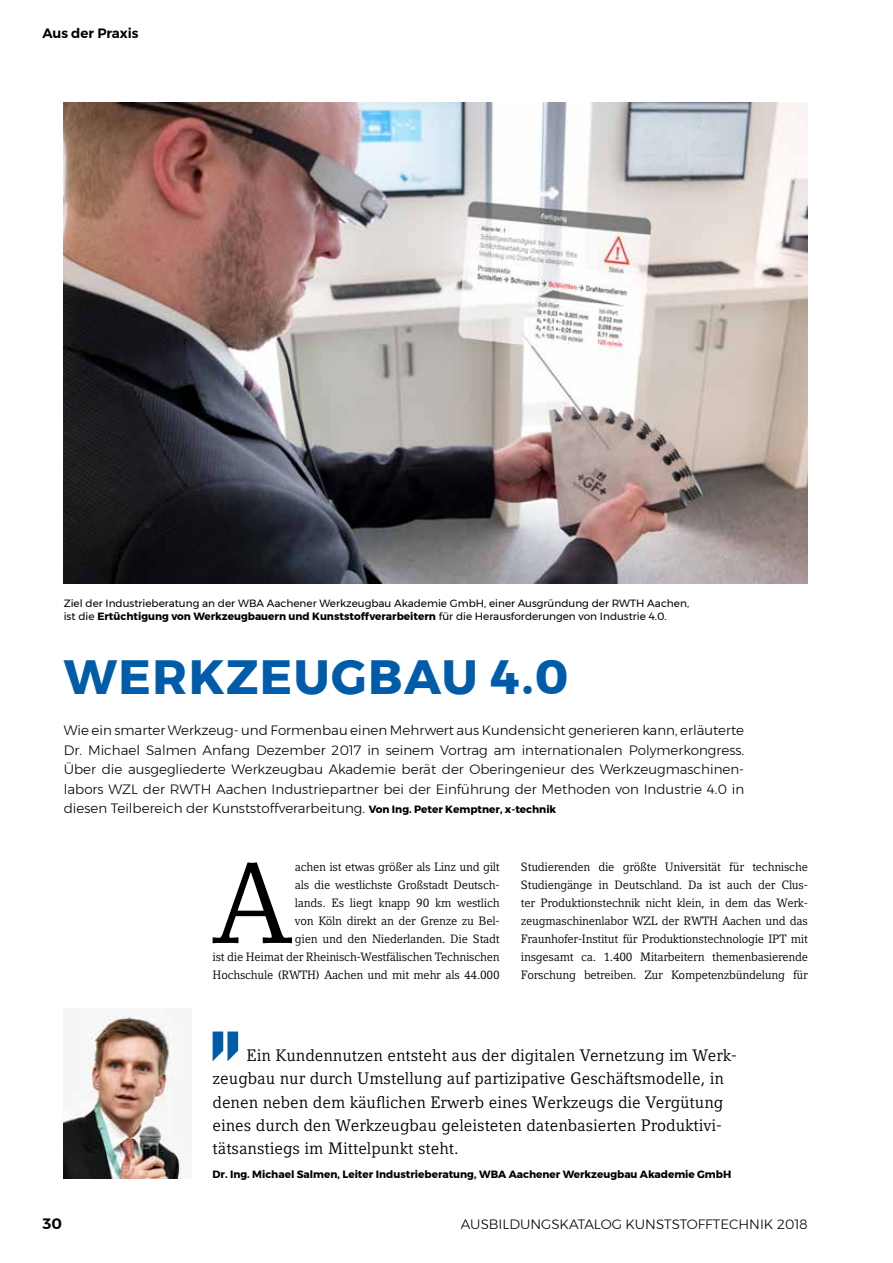
<style>
.page{position:relative;width:893px;height:1263px;background:#fff}
.page>*{position:absolute;margin:0;border:0;box-sizing:border-box;transform-origin:0 0}
.t1{font:114.45px "Compatil Letter LT Pro";color:#000}
.t2{font:700 48px "Montserrat";letter-spacing:.03em;color:#005ca9}
.t3{font:16.5px/23.1px "Compatil Letter LT Pro";color:#000}
.t4{font:600 15px "Montserrat";color:#000}
.t5{font:300 13.5px/19.6px "Montserrat";color:#000;text-align:justify}
.t6{font:600 13.5px "Montserrat";color:#000}
.t7{font:12px/18px "Compatil Letter LT Pro";letter-spacing:-.02em;color:#000;text-align:right}
.t8{font:10.5px/12.6px "Montserrat";color:#000}
.t9{font:700 10.5px "Montserrat";color:#000}
.s1{font-weight:700}
.s2{font-weight:700;font-size:10.5px}
</style>
<div class="page">
<svg style="left:213px;top:1031px;width:25px;height:30px"></svg>
<img style="left:64px;top:1008px;width:120px;height:170px">
<img style="left:64px;top:102px;width:744px;height:481px">
<p class="t6" style="left:43px;top:23px;width:98px">Aus der Praxis</p>
<p class="t8" style="left:64px;top:597px;width:627px">Ziel der Industrieberatung an der WBA Aachener Werkzeugbau Akademie GmbH, einer Ausgründung der RWTH Aachen, ist die <span class="s1">Ertüchtigung von Werkzeugbauern und Kunststoffverarbeitern</span> für die Herausforderungen von Industrie 4.0.</p>
<h2 class="t2" style="left:64px;top:639px;width:506px">WERKZEUGBAU 4.0</h2>
<p class="t5" style="left:64px;top:720px;width:682px">Wie ein smarter Werkzeug- und Formenbau einen Mehrwert aus Kundensicht generieren kann, erläuterte Dr. Michael Salmen Anfang Dezember 2017 in seinem Vortrag am internationalen Polymerkongress.<br>Über die ausgegliederte Werkzeugbau Akademie berät der Oberingenieur des Werkzeugmaschinen&shy;labors WZL der RWTH Aachen Industriepartner bei der Einführung der Methoden von Industrie 4.0 in diesen Teilbereich der Kunststoffverarbeitung. <span class="s2">Von Ing. Peter Kemptner, x-technik</span></p>
<p class="t7" style="left:213px;top:858px;width:289px">achen ist etwas größer als Linz und gilt<br>als die westlichste Großstadt Deutsch-<br>lands. Es liegt knapp 90 km westlich<br>von Köln direkt an der Grenze zu Bel-<br>gien und den Niederlanden. Die Stadt<br>ist die Heimat der Rheinisch-Westfälischen Technischen Hochschule (RWTH) Aachen und mit mehr als 44.000</p>
<p class="t7" style="left:521px;top:858px;width:289px;text-align:justify">Studierenden die größte Universität für technische Studiengänge in Deutschland. Da ist auch der Clus&shy;ter Produktionstechnik nicht klein, in dem das Werk&shy;zeugmaschinenlabor WZL der RWTH Aachen und das Fraunhofer-Institut für Produktionstechnologie IPT mit insgesamt ca. 1.400 Mitarbeitern themenbasierende Forschung betreiben. Zur Kompetenzbündelung für</p>
<h1 class="t1" style="left:214px;top:837px;width:77px">A</h1>
<p class="t3" style="left:213px;top:1044px;width:526px;text-indent:34px">Ein Kundennutzen entsteht aus der digitalen Vernetzung im Werk&shy;zeugbau nur durch Umstellung auf partizipative Geschäftsmodelle, in denen neben dem käuflichen Erwerb eines Werkzeugs die Vergütung eines durch den Werkzeugbau geleisteten datenbasierten Produktivi&shy;tätsanstiegs im Mittelpunkt steht.</p>
<p class="t9" style="left:213px;top:1166px;width:520px">Dr. Ing. Michael Salmen, Leiter Industrieberatung, WBA Aachener Werkzeugbau Akademie GmbH</p>
<p class="t4" style="left:43px;top:1212px;width:21px">30</p>
<p class="t5" style="left:461px;top:1214px;width:348px">AUSBILDUNGSKATALOG KUNSTSTOFFTECHNIK 2018</p>
</div>
